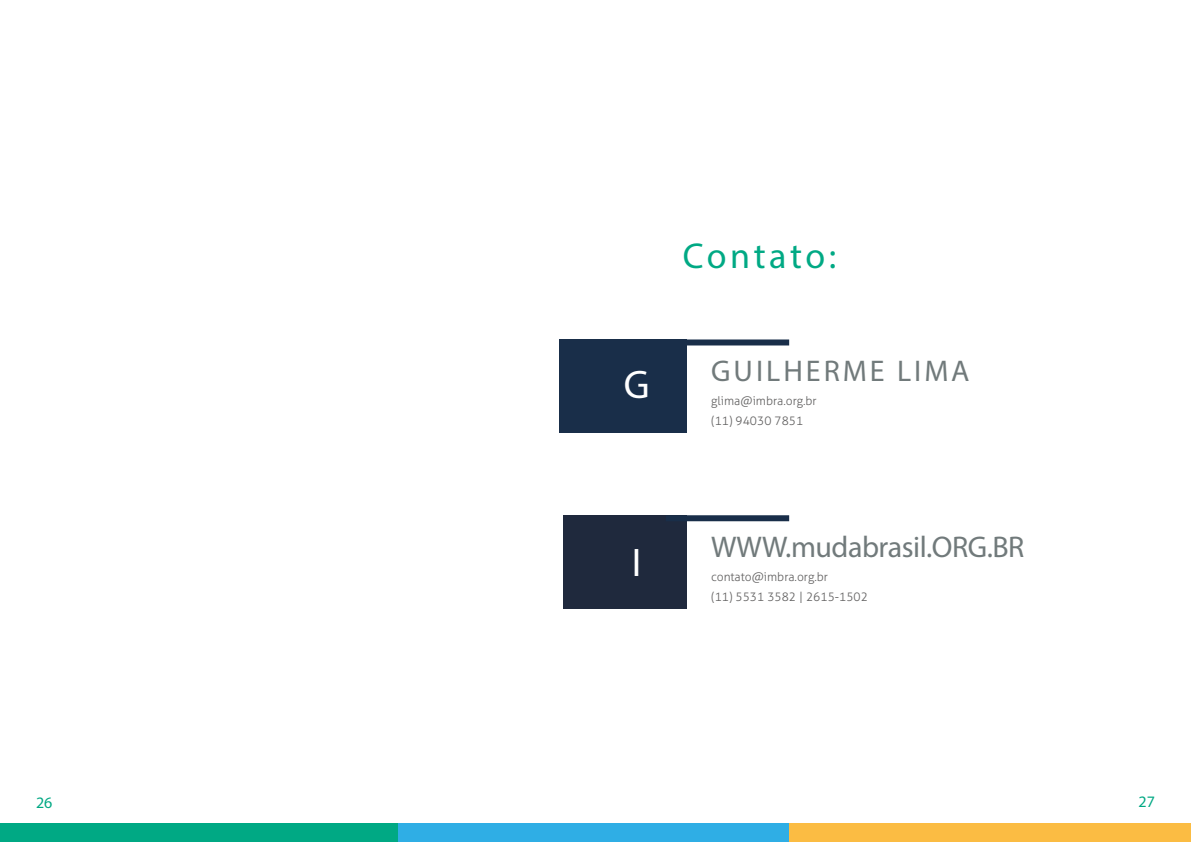
<style>
.page{position:relative;width:1191px;height:842px;background:#fff}
.page>*{position:absolute;margin:0;border:0;box-sizing:border-box;transform-origin:0 0}
.t1{font:40px "Myriad Pro";color:#fff}
.t2{font:36px "Myriad Pro";letter-spacing:.095em;color:#00a984}
.t3{font:30px "Myriad Pro";color:#717a7b}
.t4{font:30px "Myriad Pro";letter-spacing:.1em;color:#717a7b}
.t5{font:16px "Myriad Pro";color:#00a883}
.t6{font:300 12px/20.7px "Aller";color:#646363}
</style>
<div class="page">
<div style="left:0;top:824px;width:399px;height:18px;background:#00a984"></div>
<div style="left:397px;top:824px;width:396px;height:18px;background:#2faee5"></div>
<div style="left:789px;top:824px;width:402px;height:18px;background:#fbbc43"></div>
<div style="left:559px;top:339px;width:128px;height:94px;background:#192e49"></div>
<div style="left:563px;top:515px;width:124px;height:94px;background:#1f293d"></div>
<div style="left:666px;top:339px;width:123px;height:6px;background:#192e49"></div>
<div style="left:666px;top:515px;width:123px;height:6px;background:#192e49"></div>
<h2 class="t2" style="left:683px;top:234px;width:155px">Contato:</h2>
<h1 class="t1" style="left:624px;top:360px;width:27px">G</h1>
<h3 class="t4" style="left:711px;top:353px;width:260px">GUILHERME LIMA</h3>
<p class="t6" style="left:711px;top:390px;width:107px">glima@imbra.org.br (11) 94030 7851</p>
<h1 class="t1" style="left:632px;top:538px;width:11px">I</h1>
<h3 class="t3" style="left:711px;top:528px;width:315px">WWW.mudabrasil.ORG.BR</h3>
<p class="t6" style="left:711px;top:566px;width:158px">contato@imbra.org.br<br>(11) 5531 3582 | 2615-1502</p>
<h3 class="t5" style="left:36px;top:793px;width:18px">26</h3>
<h3 class="t5" style="left:1138px;top:791px;width:18px">27</h3>
</div>
